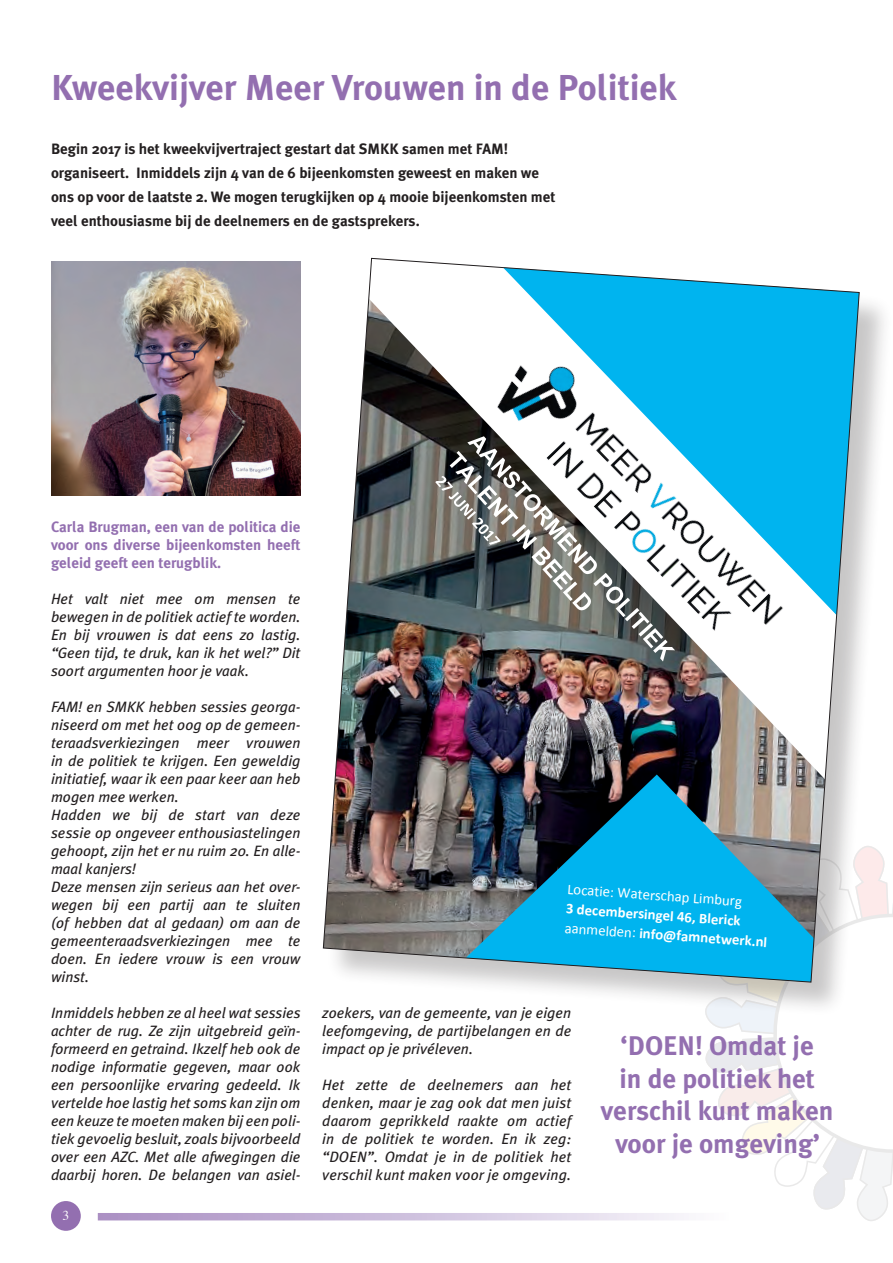
<style>
.page{position:relative;width:893px;height:1263px;background:#fff}
.page>*{position:absolute;margin:0;border:0;box-sizing:border-box;transform-origin:0 0}
.t1{font:700 36px "Meta Plus";color:#936fb0}
.t2{font:700 27px/32.4px "Meta Plus";color:#936fb0;text-align:center}
.t3{font:italic 15px/18px "Meta Plus";color:#231f20;text-align:justify}
.t4{font:700 15px/24px "Meta Plus";color:#231f20}
.t5{font:700 15px/18px "Meta Plus";color:#936fb0;text-align:justify}
.t6{font:700 14.85px/19.4px "Calibri";color:#fff}
.t7{font:14.85px "Calibri";color:#fff}
.t8{font:13.5px "Times";color:#fff}
.s1{font-weight:400}
</style>
<div class="page">
<img style="left:51px;top:262px;width:249px;height:234px">
<svg style="left:705px;top:1017px;width:188px;height:204px"></svg>
<svg style="left:98px;top:1213px;width:635px;height:7px;background:#d1c3df"></svg>
<div style="left:51px;top:1201px;width:30px;height:30px;background:#936fb0;border-radius:50%"></div>
<div style="left:326px;top:261px;width:567px;height:756px;background:#231f20;opacity:.25"></div>
<img style="left:323px;top:258px;width:537px;height:724px">
<h1 class="t1" style="left:51px;top:66px;width:627px">Kweekvijver Meer Vrouwen in de Politiek</h1>
<p class="t4" style="left:51px;top:137px;width:506px">Begin 2017 is het kweekvijvertraject gestart dat SMKK samen met FAM! organiseert. Inmiddels zijn 4 van de 6 bijeenkomsten geweest en maken we ons op voor de laatste 2. We mogen terugkijken op 4 mooie bijeenkomsten met veel enthousiasme bij de deelnemers en de gastsprekers.</p>
<p class="t5" style="left:51px;top:518px;width:251px">Carla Brugman, een van de politica die voor ons diverse bijeenkomsten heeft geleid geeft een terugblik.</p>
<p class="t3" style="left:51px;top:589px;width:251px">Het valt niet mee om mensen te bewegen in de politiek actief te worden.<br>En bij vrouwen is dat eens zo lastig. “Geen tijd, te druk, kan ik het wel?” Dit soort argumenten hoor je vaak.</p>
<p class="t3" style="left:51px;top:697px;width:251px;text-align:left">FAM! en SMKK hebben sessies georga&shy;niseerd om met het oog op de gemeen&shy;teraadsverkiezingen meer vrouwen in de politiek te krijgen. Een geweldig initiatief, waar ik een paar keer aan heb mogen mee werken.<br>Hadden we bij de start van deze sessie op ongeveer enthousiastelingen gehoopt, zijn het er nu ruim 20. En alle&shy;maal kanjers!<br>Deze mensen zijn serieus aan het over&shy;wegen bij een partij aan te sluiten (of hebben dat al gedaan) om aan de gemeenteraadsverkiezingen mee te doen. En iedere vrouw is een vrouw winst.</p>
<p class="t3" style="left:51px;top:1003px;width:251px">Inmiddels hebben ze al heel wat sessies achter de rug. Ze zijn uitgebreid geïn&shy;formeerd en getraind. Ikzelf heb ook de nodige informatie gegeven, maar ook een persoonlijke ervaring gedeeld. Ik vertelde hoe lastig het soms kan zijn om een keuze te moeten maken bij een poli&shy;tiek gevoelig besluit, zoals bijvoorbeeld over een AZC. Met alle afwegingen die daarbij horen. De belangen van asiel-</p>
<p class="t8" style="left:63px;top:1202px;width:8px">3</p>
<p class="t7" style="left:568px;top:880px;width:177px;rotate:4deg">Locatie: Waterschap Limburg</p>
<p class="t6" style="left:567px;top:899px;width:204px;rotate:4deg">3 decembersingel 46, Blerick <span class="s1">aanmelden:</span> info@famnetwerk.nl</p>
<p class="t3" style="left:322px;top:1003px;width:250px">zoekers, van de gemeente, van je eigen leefomgeving, de partijbelangen en de impact op je privéleven.</p>
<p class="t3" style="left:322px;top:1075px;width:250px">Het zette de deelnemers aan het denken, maar je zag ook dat men juist daarom geprikkeld raakte om actief in de politiek te worden. En ik zeg: “DOEN”. Omdat je in de politiek het verschil kunt maken voor je omgeving.</p>
<h2 class="t2" style="left:601px;top:1030px;width:234px">‘DOEN! Omdat je<br>in de politiek het verschil kunt maken voor je omgeving’</h2>
</div>
